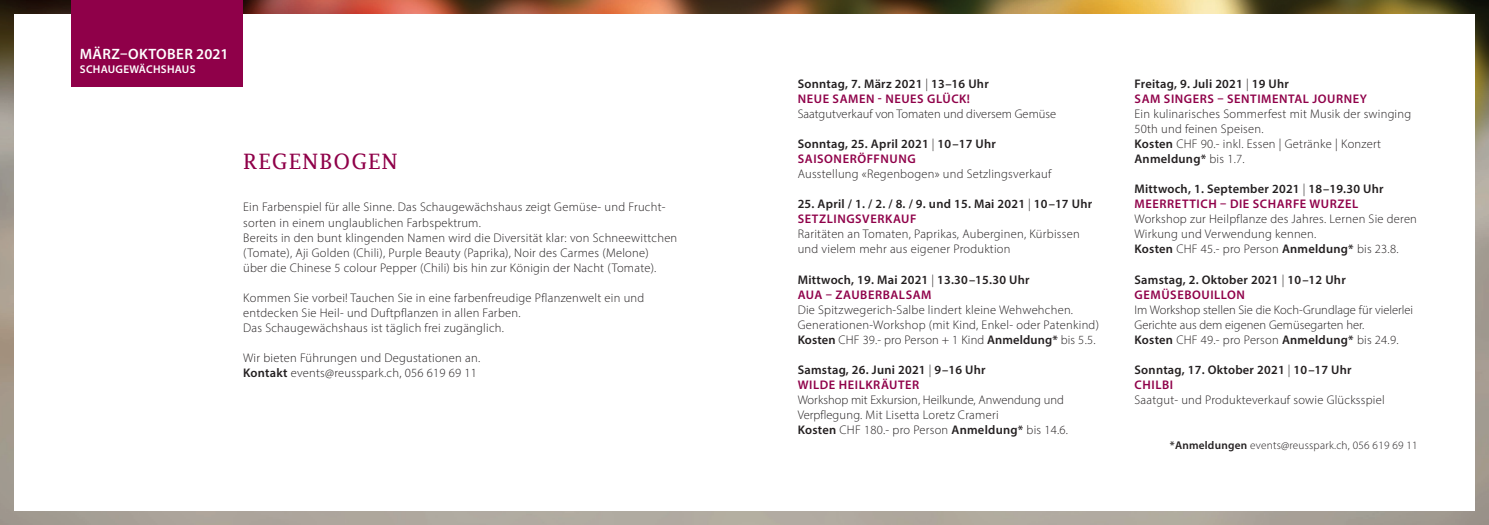
<style>
.page{position:relative;width:1489px;height:525px;background:#fff}
.page>*{position:absolute;margin:0;border:0;box-sizing:border-box;transform-origin:0 0}
.t1{font:21.25px "Lucida Fax";letter-spacing:.05em;color:#8f0049}
.t2{font:600 15px "Myriad Pro";letter-spacing:.025em;color:#fff}
.t3{font:300 12.5px/15px "Myriad Pro";letter-spacing:.02em;color:#231f20}
.t4{font:600 12.5px/15px "Myriad Pro";letter-spacing:.02em;color:#231f20}
.t5{font:300 12.5px/15px "Myriad Pro";color:#231f20}
.t6{font:600 12.5px/15px "Myriad Pro";letter-spacing:.045em;color:#8f0049}
.t7{font:300 11.25px "Myriad Pro";letter-spacing:.02em;color:#231f20}
.t8{font:600 11.25px "Myriad Pro";letter-spacing:.025em;color:#fff}
.s1{font-weight:600}
.s2{font-weight:300}
.s3{color:#8f0049}
.s4{color:#231f20}
.s5{font-weight:300;color:#231f20}
</style>
<div class="page">
<img style="left:0;top:0;width:1488px;height:524px">
<div style="left:14px;top:14px;width:1460px;height:496px;background:#fff"></div>
<div style="left:71px;top:0;width:171px;height:87px;background:#8f0049"></div>
<p class="t2" style="left:80px;top:44px;width:150px">MÄRZ–OKTOBER 2021</p>
<p class="t8" style="left:80px;top:62px;width:117px">SCHAUGEWÄCHSHAUS</p>
<h1 class="t1" style="left:243px;top:149px;width:156px">REGENBOGEN</h1>
<p class="t3" style="left:243px;top:199px;width:435px">Ein Farbenspiel für alle Sinne. Das Schaugewächshaus zeigt Gemüse- und Frucht&shy;sorten in einem unglaublichen Farbspektrum.<br>Bereits in den bunt klingenden Namen wird die Diversität klar: von Schneewittchen (Tomate), Aji Golden (Chili), Purple Beauty (Paprika), Noir des Carmes (Melone)<br>über die Chinese 5 colour Pepper (Chili) bis hin zur Königin der Nacht (Tomate).</p>
<p class="t3" style="left:243px;top:289px;width:402px">Kommen Sie vorbei! Tauchen Sie in eine farbenfreudige Pflanzenwelt ein und entdecken Sie Heil- und Duftpflanzen in allen Farben.<br>Das Schaugewächshaus ist täglich frei zugänglich.</p>
<p class="t3" style="left:243px;top:349px;width:238px">Wir bieten Führungen und Degustationen an.<br><span class="s1">Kontakt</span> events@reusspark.ch, 056 619 69 11</p>
<p class="t4" style="left:797px;top:76px;width:193px">Sonntag, 7. März 2021 <span class="s2">|</span> 13–16 Uhr<br><span class="s3">NEUE SAMEN - NEUES GLÜCK!</span></p>
<p class="t5" style="left:797px;top:106px;width:260px">Saatgutverkauf von Tomaten und diversem Gemüse</p>
<p class="t4" style="left:797px;top:136px;width:200px">Sonntag, 25. April 2021 <span class="s2">|</span> 10–17 Uhr<br><span class="s3">SAISONERÖFFNUNG</span></p>
<p class="t3" style="left:797px;top:166px;width:255px">Ausstellung «Regenbogen» und Setzlingsverkauf</p>
<p class="t4" style="left:797px;top:196px;width:296px">25. April / 1. / 2. / 8. / 9. und 15. Mai 2021 <span class="s2">|</span> 10–17 Uhr<br><span class="s3">SETZLINGSVERKAUF</span></p>
<p class="t3" style="left:797px;top:226px;width:283px">Raritäten an Tomaten, Paprikas, Auberginen, Kürbissen und vielem mehr aus eigener Produktion</p>
<p class="t4" style="left:797px;top:271px;width:233px">Mittwoch, 19. Mai 2021 <span class="s2">|</span> 13.30–15.30 Uhr<br><span class="s3">AUA – ZAUBERBALSAM</span></p>
<p class="t3" style="left:797px;top:301px;width:303px">Die Spitzwegerich-Salbe lindert kleine Wehwehchen.<br>Generationen-Workshop (mit Kind, Enkel- oder Patenkind)<br><span class="s1">Kosten</span> CHF 39.- pro Person + 1 Kind <span class="s1">Anmeldung*</span> bis 5.5.</p>
<p class="t4" style="left:797px;top:361px;width:189px">Samstag, 26. Juni 2021 <span class="s2">|</span> 9–16 Uhr<br><span class="s3">WILDE HEILKRÄUTER</span></p>
<p class="t5" style="left:797px;top:391px;width:272px">Workshop mit Exkursion, Heilkunde, Anwendung und<br>Verpflegung. Mit Lisetta Loretz Crameri<br><span class="s1">Kosten</span> CHF 180.- pro Person <span class="s1">Anmeldung*</span> bis 14.6.</p>
<p class="t6" style="left:1134px;top:76px;width:234px"><span class="s4">Freitag, 9. Juli 2021</span> <span class="s5">|</span> <span class="s4">19 Uhr<br></span>SAM SINGERS – SENTIMENTAL JOURNEY</p>
<p class="t3" style="left:1134px;top:106px;width:278px">Ein kulinarisches Sommerfest mit Musik der swinging 50th und feinen Speisen.<br><span class="s1">Kosten</span> CHF 90.- inkl. Essen | Getränke | Konzert <span class="s1">Anmeldung*</span> bis 1.7.</p>
<p class="t4" style="left:1134px;top:181px;width:251px">Mittwoch, 1. September 2021 <span class="s2">|</span> 18–19.30 Uhr<br><span class="s3">MEERRETTICH – DIE SCHARFE WURZEL</span></p>
<p class="t3" style="left:1134px;top:211px;width:284px">Workshop zur Heilpflanze des Jahres. Lernen Sie deren<br>Wirkung und Verwendung kennen.<br><span class="s1">Kosten</span> CHF 45.- pro Person <span class="s1">Anmeldung*</span> bis 23.8.</p>
<p class="t4" style="left:1134px;top:271px;width:213px">Samstag, 2. Oktober 2021 <span class="s2">|</span> 10–12 Uhr<br><span class="s3">GEMÜSEBOUILLON</span></p>
<p class="t5" style="left:1134px;top:301px;width:280px">Im Workshop stellen Sie die Koch-Grundlage für vielerlei<br>Gerichte aus dem eigenen Gemüsegarten her.<br><span class="s1">Kosten</span> CHF 49.- pro Person <span class="s1">Anmeldung*</span> bis 24.9.</p>
<p class="t4" style="left:1134px;top:361px;width:219px">Sonntag, 17. Oktober 2021 <span class="s2">|</span> 10–17 Uhr<br><span class="s3">CHILBI</span></p>
<p class="t3" style="left:1134px;top:391px;width:252px">Saatgut- und Produkteverkauf sowie Glücksspiel</p>
<p class="t7" style="left:1169px;top:438px;width:249px"><span class="s1">*Anmeldungen</span> events@reusspark.ch, 056 619 69 11</p>
</div>
